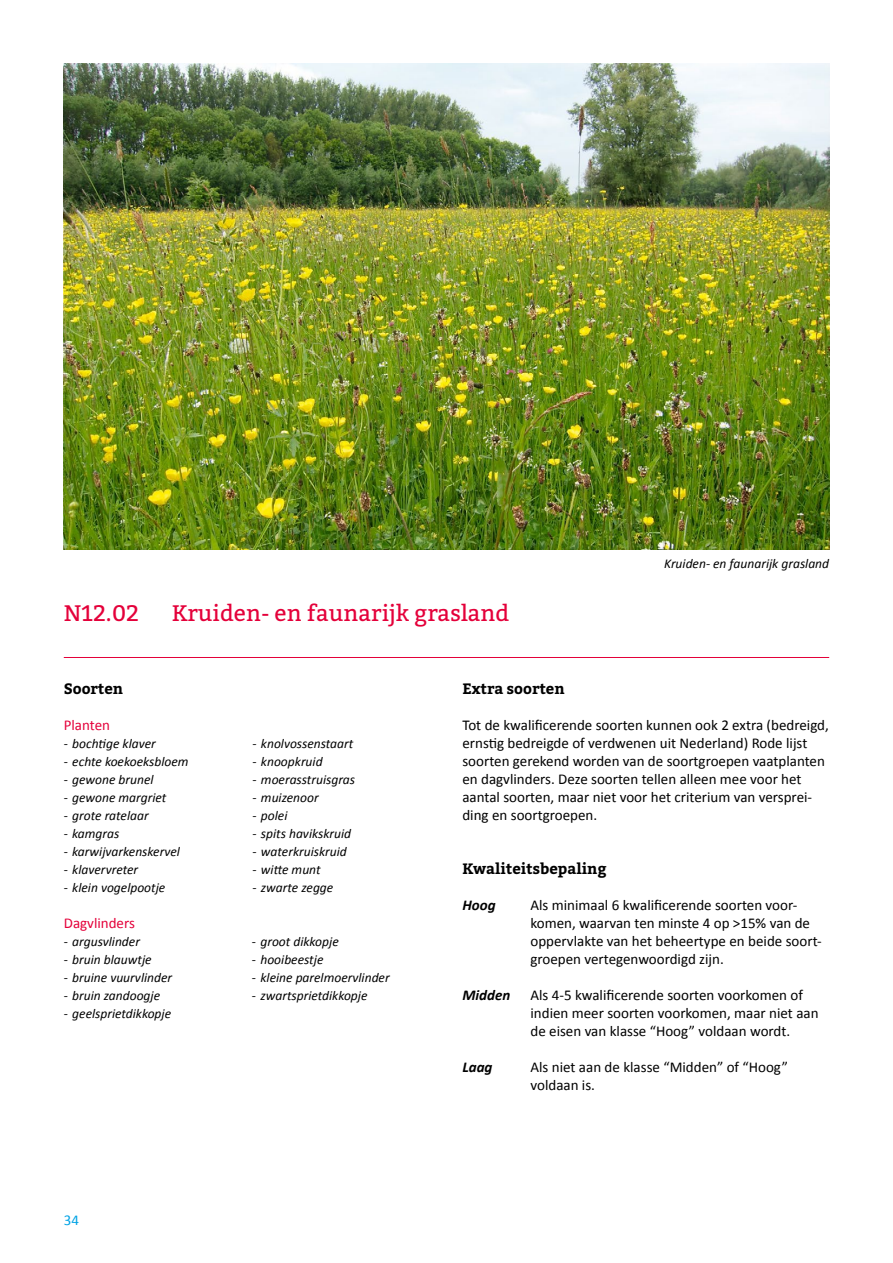
<style>
.page{position:relative;width:893px;height:1263px;background:#fff}
.page>*{position:absolute;margin:0;border:0;box-sizing:border-box;transform-origin:0 0}
.Kop_3{font:22.5px "Bitter";color:#e4003a}
.Opsomming_niv_1{font:15px/18px "Calibri";color:#000}
.Standaard{font:15px/18px "Calibri";color:#000}
.tussenkopje_bold{font:700 15px "Bitter";color:#000}
.Standaard-2{font:15px "Calibri";color:#e4003a}
.Opsomming_niv_1-2{font:italic 700 15px "Calibri";color:#000}
.t1{font:15px "Calibri";color:#00a3e5}
.Bijschrift{font:italic 13.5px "Calibri";color:#000}
</style>
<div class="page">
<hr style="left:64px;top:657px;width:765px;height:1px;background:#e4003a">
<img style="left:64px;top:63px;width:765px;height:487px">
<p class="Kop_3" style="left:64px;top:599px;width:77px">N12.02</p>
<p class="Kop_3" style="left:172px;top:599px;width:339px">Kruiden- en faunarijk grasland</p>
<p class="Bijschrift" style="left:664px;top:554px;width:167px">Kruiden- en faunarijk grasland</p>
<p class="tussenkopje_bold" style="left:64px;top:679px;width:61px">Soorten</p>
<p class="Standaard-2" style="left:64px;top:714px;width:48px">Planten</p>
<p class="Bijschrift" style="left:64px;top:734px;width:94px">- bochtige klaver</p>
<p class="Bijschrift" style="left:64px;top:752px;width:126px">- echte koekoeksbloem</p>
<p class="Bijschrift" style="left:64px;top:770px;width:91px">- gewone brunel</p>
<p class="Bijschrift" style="left:64px;top:788px;width:104px">- gewone margriet</p>
<p class="Bijschrift" style="left:64px;top:806px;width:86px">- grote ratelaar</p>
<p class="Bijschrift" style="left:64px;top:824px;width:57px">- kamgras</p>
<p class="Bijschrift" style="left:64px;top:842px;width:118px">- karwijvarkenskervel</p>
<p class="Bijschrift" style="left:64px;top:860px;width:76px">- klavervreter</p>
<p class="Bijschrift" style="left:64px;top:878px;width:103px">- klein vogelpootje</p>
<p class="Standaard-2" style="left:64px;top:912px;width:73px">Dagvlinders</p>
<p class="Bijschrift" style="left:64px;top:932px;width:78px">- argusvlinder</p>
<p class="Bijschrift" style="left:64px;top:950px;width:89px">- bruin blauwtje</p>
<p class="Bijschrift" style="left:64px;top:968px;width:110px">- bruine vuurvlinder</p>
<p class="Bijschrift" style="left:64px;top:986px;width:98px">- bruin zandoogje</p>
<p class="Bijschrift" style="left:64px;top:1004px;width:109px">- geelsprietdikkopje</p>
<p class="Bijschrift" style="left:252px;top:734px;width:102px">- knolvossenstaart</p>
<p class="Bijschrift" style="left:252px;top:752px;width:72px">- knoopkruid</p>
<p class="Bijschrift" style="left:252px;top:770px;width:104px">- moerasstruisgras</p>
<p class="Bijschrift" style="left:252px;top:788px;width:68px">- muizenoor</p>
<p class="Bijschrift" style="left:252px;top:806px;width:37px">- polei</p>
<p class="Bijschrift" style="left:252px;top:824px;width:100px">- spits havikskruid</p>
<p class="Bijschrift" style="left:252px;top:842px;width:96px">- waterkruiskruid</p>
<p class="Bijschrift" style="left:252px;top:860px;width:70px">- witte munt</p>
<p class="Bijschrift" style="left:252px;top:878px;width:82px">- zwarte zegge</p>
<p class="Bijschrift" style="left:252px;top:932px;width:88px">- groot dikkopje</p>
<p class="Bijschrift" style="left:252px;top:950px;width:73px">- hooibeestje</p>
<p class="Bijschrift" style="left:252px;top:968px;width:139px">- kleine parelmoervlinder</p>
<p class="Bijschrift" style="left:252px;top:986px;width:117px">- zwartsprietdikkopje</p>
<p class="t1" style="left:64px;top:1209px;width:17px">34</p>
<p class="tussenkopje_bold" style="left:462px;top:679px;width:104px">Extra soorten</p>
<p class="Standaard" style="left:462px;top:715px;width:368px">Tot de kwalificerende soorten kunnen ook 2 extra (bedreigd, ernstig bedreigde of verdwenen uit Nederland) Rode lijst soorten gerekend worden van de soortgroepen vaatplanten en dagvlinders. Deze soorten tellen alleen mee voor het aantal soorten, maar niet voor het criterium van versprei&shy;ding en soortgroepen.</p>
<p class="tussenkopje_bold" style="left:462px;top:859px;width:146px">Kwaliteitsbepaling</p>
<p class="Opsomming_niv_1-2" style="left:462px;top:894px;width:35px">Hoog</p>
<p class="Opsomming_niv_1" style="left:530px;top:895px;width:293px">Als minimaal 6 kwalificerende soorten voor&shy;komen, waarvan ten minste 4 op &gt;15% van de oppervlakte van het beheertype en beide soort&shy;groepen vertegenwoordigd zijn.</p>
<p class="Opsomming_niv_1-2" style="left:462px;top:984px;width:49px">Midden</p>
<p class="Opsomming_niv_1" style="left:530px;top:985px;width:290px">Als 4-5 kwalificerende soorten voorkomen of indien meer soorten voorkomen, maar niet aan de eisen van klasse “Hoog” voldaan wordt.</p>
<p class="Opsomming_niv_1-2" style="left:462px;top:1056px;width:32px">Laag</p>
<p class="Opsomming_niv_1" style="left:530px;top:1057px;width:259px">Als niet aan de klasse “Midden” of “Hoog” voldaan is.</p>
</div>
